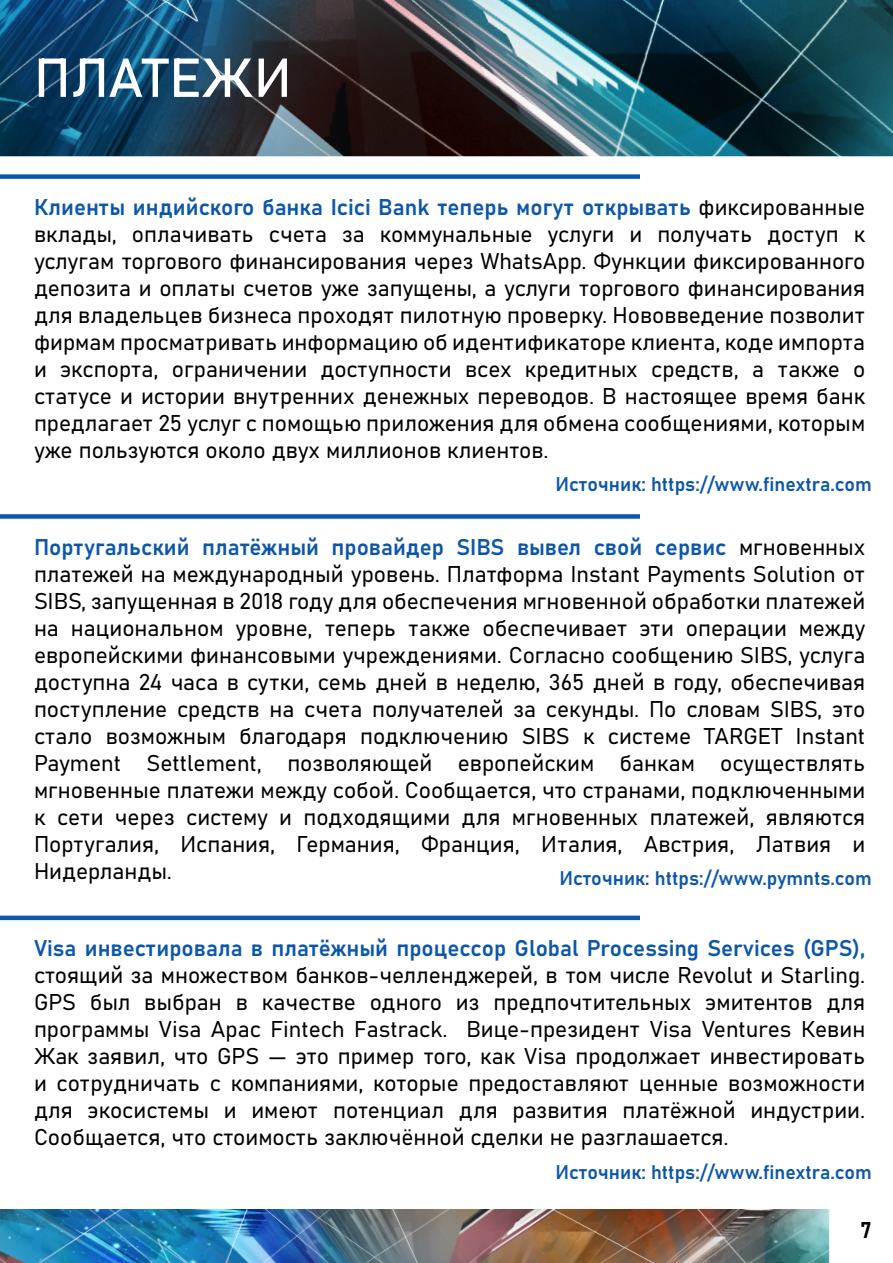
<style>
.page{position:relative;width:893px;height:1263px;background:#fff}
.page>*{position:absolute;margin:0;border:0;box-sizing:border-box;transform-origin:0 0}
.t1{font:54px "Bahnschrift";letter-spacing:-.005em;color:#fff}
.t2{font:22.5px/27px "Bahnschrift";color:#000;text-align:justify}
.t3{font:22.5px "Bahnschrift";color:#0d57ab}
.t4{font:19.5px "Bahnschrift";color:#0d57ab}
.s1{color:#0d57ab}
</style>
<div class="page">
<img style="left:0;top:1209px;width:829px;height:54px">
<img style="left:0;top:0;width:893px;height:156px">
<div style="left:0;top:174px;width:640px;height:5px;background:#0d57ab"></div>
<hr style="left:0;top:916px;width:640px;height:4px;background:#0d57ab">
<div style="left:0;top:514px;width:640px;height:5px;background:#0d57ab"></div>
<h1 class="t1" style="left:34px;top:37px;width:259px">ПЛАТЕЖИ</h1>
<p class="t2" style="left:34px;top:192px;width:833px"><span class="s1">Клиенты индийского банка Icici Bank теперь могут открывать</span> фиксированные вклады, оплачивать счета за коммунальные услуги и получать доступ к услугам торгового финансирования через WhatsApp. Функции фиксированного депозита и оплаты счетов уже запущены, а услуги торгового финансирования для владельцев бизнеса проходят пилотную проверку. Нововведение позволит фирмам просматривать информацию об идентификаторе клиента, коде импорта и экспорта, ограничении доступности всех кредитных средств, а также о статусе и истории внутренних денежных переводов. В настоящее время банк предлагает 25 услуг с помощью приложения для обмена сообщениями, которым уже пользуются около двух миллионов клиентов.</p>
<p class="t4" style="left:556px;top:470px;width:318px">Источник: https://www.finextra.com</p>
<p class="t2" style="left:34px;top:532px;width:833px"><span class="s1">Португальский платёжный провайдер SIBS вывел свой сервис</span> мгновенных платежей на международный уровень. Платформа Instant Payments Solution от SIBS, запущенная в 2018 году для обеспечения мгновенной обработки платежей на национальном уровне, теперь также обеспечивает эти операции между европейскими финансовыми учреждениями. Cогласно сообщению SIBS, услуга доступна 24 часа в сутки, семь дней в неделю, 365 дней в году, обеспечивая поступление средств на счета получателей за секунды. По словам SIBS, это стало возможным благодаря подключению SIBS к системе TARGET Instant Payment Settlement, позволяющей европейским банкам осуществлять мгновенные платежи между собой. Сообщается, что странами, подключенными к сети через систему и подходящими для мгновенных платежей, являются Португалия, Испания, Германия, Франция, Италия, Австрия, Латвия и Нидерланды.</p>
<p class="t4" style="left:559px;top:863px;width:314px">Источник: https://www.pymnts.com</p>
<p class="t3" style="left:34px;top:931px;width:833px">Visa инвестировала в платёжный процессор Global Processing Services (GPS),</p>
<p class="t2" style="left:34px;top:960px;width:833px">стоящий за множеством банков-челленджерей, в том числе Revolut и Starling.<br>GPS был выбран в качестве одного из предпочтительных эмитентов для программы Visa Apac Fintech Fastrack. Вице-президент Visa Ventures Кевин Жак заявил, что GPS — это пример того, как Visa продолжает инвестировать и сотрудничать с компаниями, которые предоставляют ценные возможности для экосистемы и имеют потенциал для развития платёжной индустрии.<br>Сообщается, что стоимость заключённой сделки не разглашается.</p>
<p class="t4" style="left:556px;top:1157px;width:318px">Источник: https://www.finextra.com</p>
<p class="t2" style="left:860px;top:1215px;width:13px">7</p>
</div>
